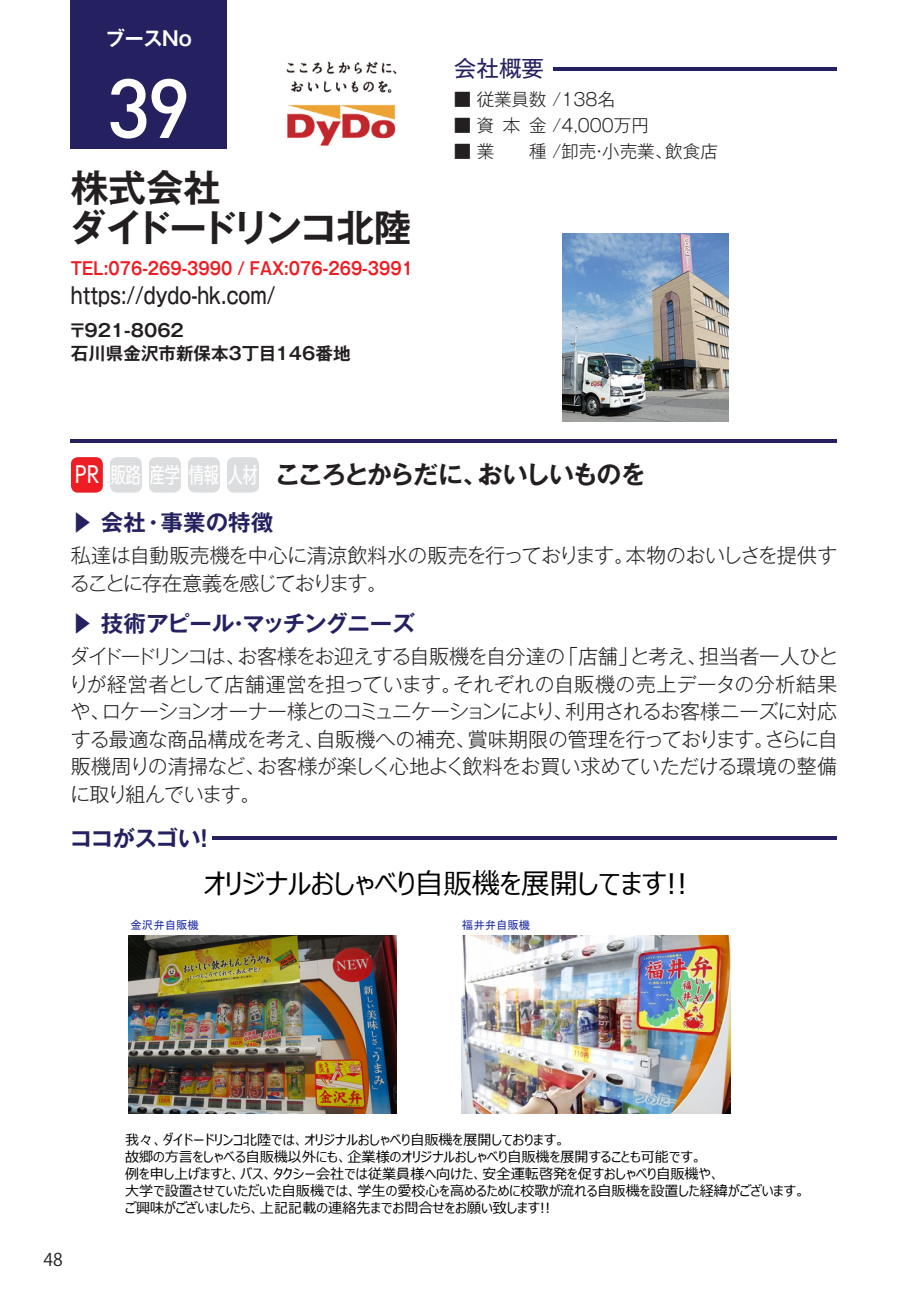
<style>
.page{position:relative;width:908px;height:1290px;background:#fff}
.page>*{position:absolute;margin:0;border:0;box-sizing:border-box;transform-origin:0 0}
.t1{font:500 82.5px "DIN Pro";color:#fff}
.t2{font:700 37.5px "Gothic MB101 Pr 6 De";letter-spacing:-.04em;color:#231f20}
.t3{font:28.25px "Meiryo UI";color:#000}
.t4{font:700 25px "Gothic MB101 Pr 6 De";letter-spacing:-.055em;color:#231f20}
.t5{font:700 22.5px "Gothic MB101 Pr 6 De";letter-spacing:-.005em;color:#252161}
.t6{font:500 22.5px "Gothic MB101 Pr 6";color:#231f20;scale:.77 1}
.t7{font:22.5px "Gothic MB101 Pr 6";color:#252161}
.t8{font:22.5px "UD Shin Go C Osez Pr 6";color:#fff}
.t9{font:21.5px "UD Shin Go C Osez Pr 6";color:#fff}
.t10{font:300 20px/27.5px "Gothic MB101 Pr 6";letter-spacing:-.03em;color:#231f20;text-align:justify}
.t11{font:700 20px "Gothic MB101 Pr 6 De";letter-spacing:-.01em;color:#fff;scale:.95 1}
.t12{font:300 17.5px "Gothic MB101 Pr 6";color:#231f20}
.t13{font:700 17.5px "Gothic MB101 Pr 6 De";color:#ee1d23;scale:.85 1}
.t14{font:700 17.5px "Gothic MB101 Pr 6 De";color:#231f20}
.t15{font:17.5px "Koz Go Pro";color:#231f20}
.t16{font:14px/17px "Meiryo UI";color:#000}
.t17{font:11.25px "MS P Gothic";color:#1f2da8}
</style>
<div class="page">
<img style="left:128px;top:935px;width:268px;height:179px">
<img style="left:461px;top:935px;width:269px;height:179px">
<div style="left:71px;top:0;width:156px;height:149px;background:#252161"></div>
<svg style="left:71px;top:457px;width:32px;height:36px"></svg>
<div style="left:110px;top:457px;width:32px;height:36px;background:#dcdddf;border-radius:7px"></div>
<div style="left:149px;top:457px;width:32px;height:36px;background:#dcdddf;border-radius:7px"></div>
<div style="left:188px;top:457px;width:32px;height:36px;background:#dcdddf;border-radius:7px"></div>
<div style="left:227px;top:457px;width:32px;height:36px;background:#dcdddf;border-radius:7px"></div>
<hr style="left:71px;top:439px;width:765px;height:4px;background:#252161">
<hr style="left:553px;top:67px;width:283px;height:4px;background:#252161">
<img style="left:562px;top:234px;width:166px;height:188px">
<img style="left:286px;top:61px;width:111px;height:85px">
<hr style="left:213px;top:836px;width:623px;height:4px;background:#252161">
<p class="t11" style="left:106px;top:22px;width:92px">ブースNo</p>
<p class="t1" style="left:107px;top:52px;width:85px">39</p>
<p class="t2" style="left:71px;top:157px;width:151px">株式会社</p>
<p class="t2" style="left:68px;top:197px;width:344px">ダイドードリンコ北陸</p>
<p class="t13" style="left:71px;top:254px;width:404px">TEL:076-269-3990 / FAX:076-269-3991</p>
<p class="t6" style="left:71px;top:277px;width:267px">https://dydo-hk.com/</p>
<p class="t14" style="left:69px;top:316px;width:116px">〒921-8062</p>
<p class="t14" style="left:71px;top:339px;width:281px">石川県金沢市新保本３丁目146番地</p>
<p class="t7" style="left:454px;top:49px;width:91px">会社概要</p>
<p class="t12" style="left:454px;top:85px;width:162px">■ 従業員数 /138名</p>
<p class="t12" style="left:454px;top:111px;width:196px">■ 資本金 /4,000万円</p>
<p class="t12" style="left:454px;top:137px;width:265px">■ 業　　種 /卸売・小売業、飲食店</p>
<p class="t8" style="left:75px;top:457px;width:26px">PR</p>
<p class="t9" style="left:111px;top:458px;width:149px">販路産学情報人材</p>
<p class="t4" style="left:275px;top:454px;width:372px">こころとからだに、おいしいものを</p>
<p class="t5" style="left:71px;top:504px;width:204px">▶ 会社・事業の特徴</p>
<p class="t10" style="left:70px;top:540px;width:768px">私達は自動販売機を中心に清涼飲料水の販売を行っております。本物のおいしさを提供することに存在意義を感じております。</p>
<p class="t5" style="left:71px;top:605px;width:345px">▶ 技術アピール・マッチングニーズ</p>
<p class="t10" style="left:69px;top:641px;width:771px">ダイドードリンコは、お客様をお迎えする自販機を自分達の「店舗」と考え、担当者一人ひとりが経営者として店舗運営を担っています。それぞれの自販機の売上データの分析結果や、ロケーションオーナー様とのコミュニケーションにより、利用されるお客様ニーズに対応する最適な商品構成を考え、自販機への補充、賞味期限の管理を行っております。さらに自販機周りの清掃など、お客様が楽しく心地よく飲料をお買い求めていただける環境の整備に取り組んでいます。</p>
<p class="t5" style="left:70px;top:820px;width:147px">ココがスゴい！</p>
<p class="t3" style="left:204px;top:864px;width:485px">オリジナルおしゃべり⾃販機を展開してます!!</p>
<p class="t17" style="left:130px;top:920px;width:70px">金沢弁自販機</p>
<p class="t17" style="left:462px;top:920px;width:70px">福井弁自販機</p>
<p class="t15" style="left:44px;top:1248px;width:21px">48</p>
<p class="t16" style="left:125px;top:1132px;width:681px">我々、ダイドードリンコ北陸では、オリジナルおしゃべり⾃販機を展開しております。<br>故郷の⽅⾔をしゃべる⾃販機以外にも、企業様のオリジナルおしゃべり⾃販機を展開することも可能です。<br>例を申し上げますと、バス、タクシー会社では従業員様へ向けた、安全運転啓発を促すおしゃべり⾃販機や、<br>⼤学で設置させていただいた⾃販機では、学⽣の愛校⼼を⾼めるために校歌が流れる⾃販機を設置した経緯がございます。ご興味がございましたら、上記記載の連絡先までお問合せをお願い致します!!</p>
</div>
